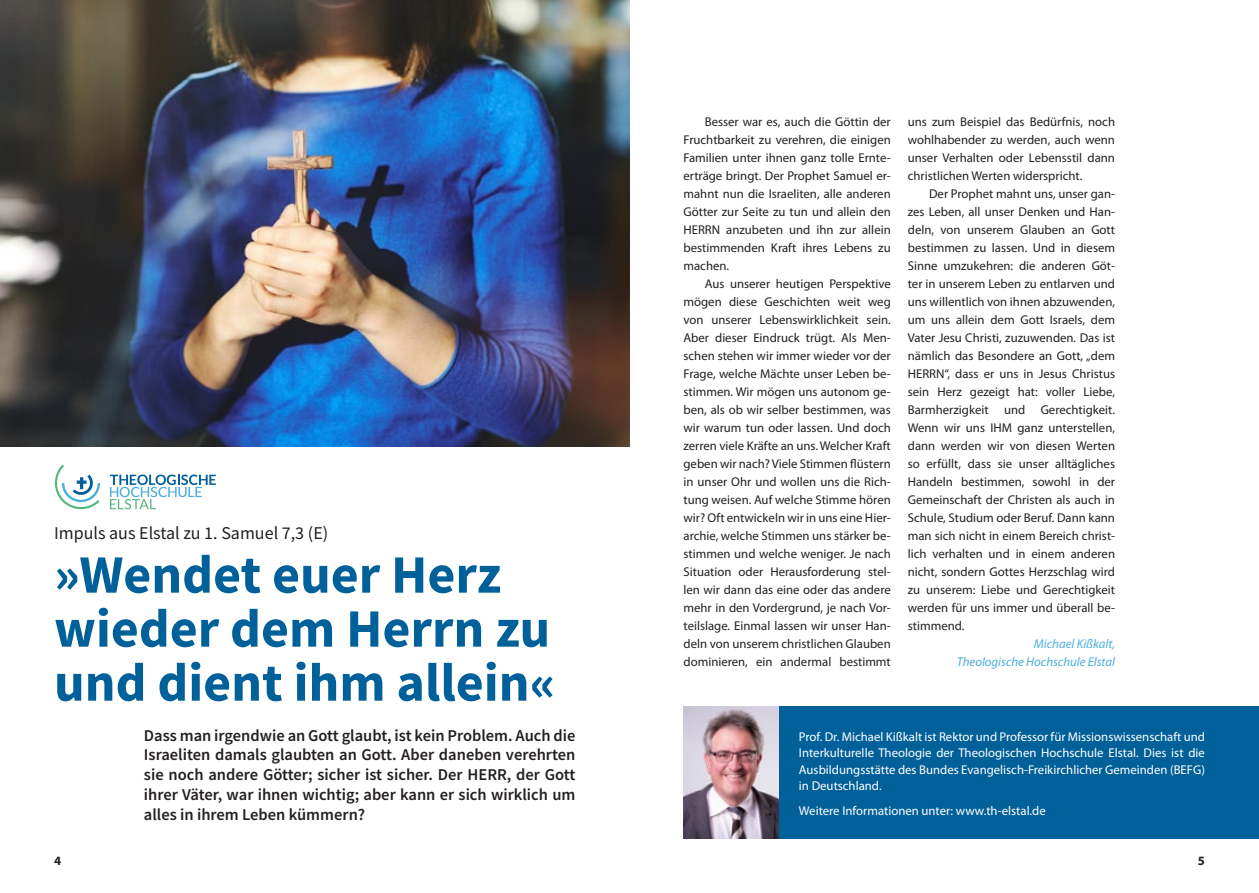
<style>
.page{position:relative;width:1259px;height:893px;background:#fff}
.page>*{position:absolute;margin:0;border:0;box-sizing:border-box;transform-origin:0 0}
.t1{font:700 54px/54px "Source Sans Pro";color:#006099}
.t2{font:18px "Source Sans Pro";color:#231f20}
.t3{font:600 16.5px/19.8px "Source Sans Pro";color:#231f20;text-align:justify}
.t4{font:12.75px/18px "Myriad Pro";color:#231f20;text-align:justify}
.t5{font:12.75px/16.5px "Myriad Pro";color:#fff;text-align:justify}
.t6{font:italic 12.75px/18px "Myriad Pro";color:#4caedc;text-align:right}
.t7{font:700 12.75px "Myriad Pro";color:#231f20}
</style>
<div class="page">
<img style="left:0;top:0;width:629px;height:446px">
<div style="left:683px;top:707px;width:576px;height:132px;background:#006099"></div>
<img style="left:683px;top:707px;width:95px;height:132px">
<svg style="left:110px;top:475px;width:106px;height:34px"></svg>
<svg style="left:55px;top:465px;width:45px;height:44px"></svg>
<p class="t4" style="left:908px;top:113px;width:209px">uns zum Beispiel das Bedürfnis, noch wohlhabender zu werden, auch wenn unser Verhalten oder Lebensstil dann christlichen Werten widerspricht.</p>
<p class="t4" style="left:908px;top:185px;width:209px;text-indent:21px">Der Prophet mahnt uns, unser gan&shy;zes Leben, all unser Denken und Han&shy;deln, von unserem Glauben an Gott bestimmen zu lassen. Und in diesem Sinne umzukehren: die anderen Göt&shy;ter in unserem Leben zu entlarven und uns willentlich von ihnen abzuwenden, um uns allein dem Gott Israels, dem Vater Jesu Christi, zuzuwenden. Das ist nämlich das Besondere an Gott, „dem HERRN“, dass er uns in Jesus Christus sein Herz gezeigt hat: voller Liebe, Barmherzigkeit und Gerechtigkeit.<br>Wenn wir uns IHM ganz unterstellen, dann werden wir von diesen Werten so erfüllt, dass sie unser alltägliches Handeln bestimmen, sowohl in der Gemeinschaft der Christen als auch in Schule, Studium oder Beruf. Dann kann man sich nicht in einem Bereich christ&shy;lich verhalten und in einem anderen nicht, sondern Gottes Herzschlag wird zu unserem: Liebe und Gerechtigkeit werden für uns immer und überall be&shy;stimmend.</p>
<p class="t6" style="left:956px;top:635px;width:160px">Michael Kißkalt,<br>Theologische Hochschule Elstal</p>
<p class="t4" style="left:683px;top:113px;width:209px;text-indent:21px">Besser war es, auch die Göttin der Fruchtbarkeit zu verehren, die einigen Familien unter ihnen ganz tolle Ernte&shy;erträge bringt. Der Prophet Samuel er&shy;mahnt nun die Israeliten, alle anderen Götter zur Seite zu tun und allein den HERRN anzubeten und ihn zur allein bestimmenden Kraft ihres Lebens zu machen.</p>
<p class="t4" style="left:683px;top:275px;width:209px;text-indent:21px">Aus unserer heutigen Perspektive mögen diese Geschichten weit weg von unserer Lebenswirklichkeit sein.<br>Aber dieser Eindruck trügt. Als Men&shy;schen stehen wir immer wieder vor der Frage, welche Mächte unser Leben be&shy;stimmen. Wir mögen uns autonom ge&shy;ben, als ob wir selber bestimmen, was wir warum tun oder lassen. Und doch zerren viele Kräfte an uns. Welcher Kraft geben wir nach? Viele Stimmen flüstern in unser Ohr und wollen uns die Rich&shy;tung weisen. Auf welche Stimme hören wir? Oft entwickeln wir in uns eine Hier&shy;archie, welche Stimmen uns stärker be&shy;stimmen und welche weniger. Je nach Situation oder Herausforderung stel&shy;len wir dann das eine oder das andere mehr in den Vordergrund, je nach Vor&shy;teilslage. Einmal lassen wir unser Han&shy;deln von unserem christlichen Glauben dominieren, ein andermal bestimmt</p>
<h2 class="t2" style="left:54px;top:521px;width:276px">Impuls aus Elstal zu 1. Samuel 7,3 (E)</h2>
<h1 class="t1" style="left:54px;top:547px;width:503px">»Wendet euer Herz wieder dem Herrn zu und dient ihm allein«</h1>
<p class="t3" style="left:144px;top:725px;width:433px">Dass man irgendwie an Gott glaubt, ist kein Problem. Auch die Israeliten damals glaubten an Gott. Aber daneben verehrten sie noch andere Götter; sicher ist sicher. Der HERR, der Gott ihrer Väter, war ihnen wichtig; aber kann er sich wirklich um alles in ihrem Leben kümmern?</p>
<p class="t5" style="left:799px;top:728px;width:407px">Prof. Dr. Michael Kißkalt ist Rektor und Professor für Missionswissenschaft und Interkulturelle Theologie der Theologischen Hochschule Elstal. Dies ist die Ausbildungsstätte des Bundes Evangelisch-Freikirchlicher Gemeinden (BEFG) in Deutschland.</p>
<p class="t5" style="left:799px;top:802px;width:248px">Weitere Informationen unter: www.th-elstal.de</p>
<p class="t7" style="left:54px;top:852px;width:9px">4</p>
<p class="t7" style="left:1198px;top:852px;width:9px">5</p>
</div>
